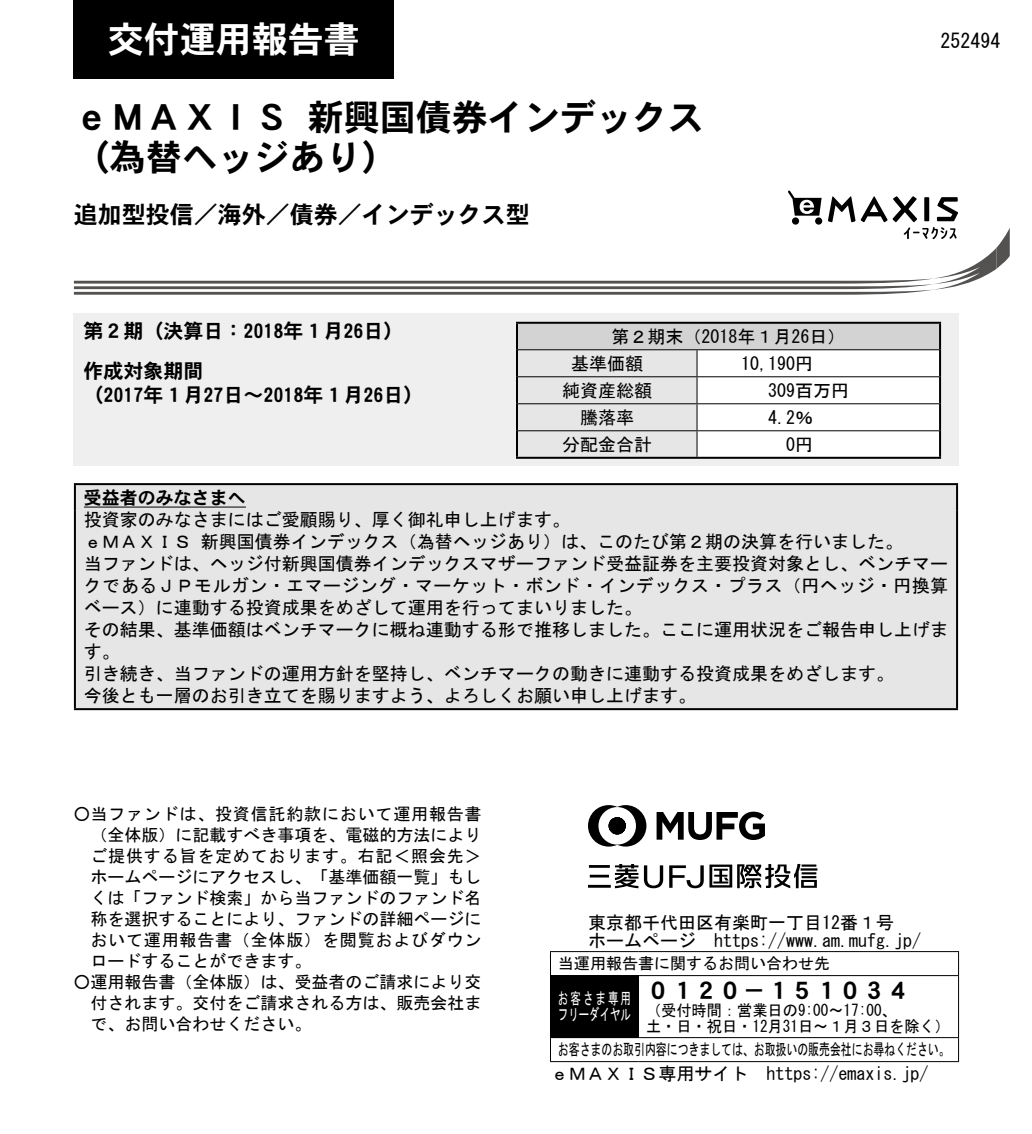
<style>
.page{position:relative;width:1032px;height:1134px;background:#fff}
.page>*{position:absolute;margin:0;border:0;box-sizing:border-box;transform-origin:0 0}
.t1{font:36px/40px "DFHS Gothic W7 WIN RKSJ H";color:#000}
.t2{font:36px "DFHS Gothic W7 WIN RKSJ H";color:#fff}
.t3{font:24px "DFHS Gothic W7 WIN RKSJ H";color:#000}
.t4{font:20px/40px "DFHS Gothic W7 WIN RKSJ H";color:#000}
.t5{font:20px "MS Gothic";color:#000}
.t6{font:18px/22px "MS Gothic";color:#000}
.t7{font:18px "DFHS Gothic W7 WIN RKSJ H";color:#000}
.t8{font:17px/21px "MS Gothic";color:#000;text-align:justify}
.t9{font:16px/16px "MS Gothic";color:#000;scale:.95 1}
.t10{font:16px "MS Gothic";color:#000;scale:.68 1}
.t11{font:16px "MS Gothic";color:#000}
.t12{font:16px/16px "MS Gothic";letter-spacing:.005em;color:#fff;scale:.65 1}
</style>
<div class="page">
<div style="left:73px;top:0;width:321px;height:79px;background:#000"></div>
<svg style="left:656px;top:812px;width:109px;height:28px"></svg>
<svg style="left:588px;top:805px;width:58px;height:41px"></svg>
<svg style="left:644px;top:865px;width:19px;height:23px"></svg>
<svg style="left:590px;top:875px;width:19px;height:2px"></svg>
<hr style="left:588px;top:885px;width:23px;height:3px;background:#000">
<hr style="left:589px;top:865px;width:21px;height:3px;background:#000">
<svg style="left:615px;top:864px;width:23px;height:24px"></svg>
<svg style="left:669px;top:864px;width:148px;height:24px"></svg>
<div style="left:550px;top:975px;width:88px;height:62px;background:#000"></div>
<hr style="left:638px;top:976px;width:1px;height:61px;background:#000">
<hr style="left:550px;top:1037px;width:88px;height:1px;background:#000">
<hr style="left:550px;top:951px;width:88px;height:1px;background:#000">
<svg style="left:550px;top:952px;width:1px;height:23px"></svg>
<hr style="left:638px;top:951px;width:321px;height:1px;background:#000">
<svg style="left:958px;top:952px;width:1px;height:23px"></svg>
<hr style="left:638px;top:975px;width:321px;height:1px;background:#000">
<hr style="left:958px;top:976px;width:1px;height:61px;background:#000">
<svg style="left:550px;top:1038px;width:1px;height:23px"></svg>
<hr style="left:638px;top:1037px;width:321px;height:1px;background:#000">
<svg style="left:958px;top:1038px;width:1px;height:23px"></svg>
<hr style="left:550px;top:1061px;width:88px;height:1px;background:#000">
<hr style="left:638px;top:1061px;width:321px;height:1px;background:#000">
<div style="left:73px;top:313px;width:885px;height:152px;background:#efefef"></div>
<div style="left:517px;top:323px;width:423px;height:27px;background:#d3d3d4"></div>
<hr style="left:518px;top:349px;width:179px;height:1px;background:#000">
<hr style="left:697px;top:349px;width:242px;height:1px;background:#000">
<svg style="left:518px;top:350px;width:421px;height:107px"></svg>
<hr style="left:516px;top:322px;width:181px;height:2px;background:#000">
<hr style="left:516px;top:324px;width:2px;height:26px;background:#000">
<hr style="left:697px;top:322px;width:244px;height:2px;background:#000">
<hr style="left:939px;top:324px;width:2px;height:26px;background:#000">
<hr style="left:516px;top:350px;width:2px;height:27px;background:#000">
<hr style="left:939px;top:350px;width:2px;height:27px;background:#000">
<hr style="left:516px;top:377px;width:2px;height:27px;background:#000">
<hr style="left:939px;top:377px;width:2px;height:27px;background:#000">
<hr style="left:516px;top:404px;width:2px;height:27px;background:#000">
<hr style="left:939px;top:404px;width:2px;height:27px;background:#000">
<hr style="left:516px;top:431px;width:2px;height:26px;background:#000">
<hr style="left:939px;top:431px;width:2px;height:26px;background:#000">
<hr style="left:516px;top:457px;width:181px;height:2px;background:#000">
<hr style="left:697px;top:457px;width:244px;height:2px;background:#000">
<div style="left:76px;top:485px;width:880px;height:223px;background:#e6e6e6"></div>
<hr style="left:74px;top:483px;width:884px;height:2px;background:#000">
<hr style="left:74px;top:485px;width:2px;height:25px;background:#000">
<hr style="left:956px;top:485px;width:2px;height:25px;background:#000">
<hr style="left:74px;top:510px;width:2px;height:198px;background:#000">
<hr style="left:956px;top:510px;width:2px;height:198px;background:#000">
<hr style="left:74px;top:708px;width:884px;height:2px;background:#000">
<hr style="left:84px;top:507px;width:162px;height:1px;background:#000">
<svg style="left:74px;top:191px;width:936px;height:104px"></svg>
<h1 class="t2" style="left:108px;top:21px;width:253px">交付運用報告書</h1>
<p class="t5" style="left:940px;top:31px;width:61px">252494</p>
<h1 class="t1" style="left:74px;top:98px;width:632px">ｅＭＡＸＩＳ 新興国債券インデックス（為替ヘッジあり）</h1>
<h2 class="t3" style="left:74px;top:202px;width:458px">追加型投信／海外／債券／インデックス型</h2>
<p class="t4" style="left:83px;top:312px;width:321px">第２期（決算日：2018年１月26日）作成対象期間</p>
<p class="t4" style="left:83px;top:376px;width:341px">（2017年１月27日～2018年１月26日）</p>
<p class="t6" style="left:571px;top:323px;width:276px;line-height:26.8px;text-indent:40px">第２期末（2018年１月26日）基準価額</p>
<p class="t6" style="left:741px;top:352px;width:73px">10,190円</p>
<p class="t6" style="left:562px;top:379px;width:91px">純資産総額</p>
<p class="t6" style="left:768px;top:379px;width:82px">309百万円</p>
<p class="t6" style="left:580px;top:406px;width:55px">騰落率</p>
<p class="t6" style="left:768px;top:406px;width:46px">4.2％</p>
<p class="t6" style="left:562px;top:433px;width:91px">分配金合計</p>
<p class="t6" style="left:786px;top:433px;width:28px">0円</p>
<p class="t7" style="left:84px;top:489px;width:164px">受益者のみなさまへ</p>
<p class="t6" style="left:84px;top:508px;width:866px">投資家のみなさまにはご愛顧賜り、厚く御礼申し上げます。<br>ｅＭＡＸＩＳ 新興国債券インデックス（為替ヘッジあり）は、このたび第２期の決算を行いました。<br>当ファンドは、ヘッジ付新興国債券インデックスマザーファンド受益証券を主要投資対象とし、ベンチマークであるＪＰモルガン・エマージング・マーケット・ボンド・インデックス・プラス（円ヘッジ・円換算ベース）に連動する投資成果をめざして運用を行ってまいりました。<br>その結果、基準価額はベンチマークに概ね連動する形で推移しました。ここに運用状況をご報告申し上げます。<br>引き続き、当ファンドの運用方針を堅持し、ベンチマークの動きに連動する投資成果をめざします。<br>今後とも一層のお引き立てを賜りますよう、よろしくお願い申し上げます。</p>
<p class="t8" style="left:90px;top:803px;width:393px;text-indent:-17px">○当ファンドは、投資信託約款において運用報告書（全体版）に記載すべき事項を、電磁的方法によりご提供する旨を定めております。右記＜照会先＞ホームページにアクセスし、「基準価額一覧」もしくは「ファンド検索」から当ファンドのファンド名称を選択することにより、ファンドの詳細ページにおいて運用報告書（全体版）を閲覧およびダウンロードすることができます。</p>
<p class="t8" style="left:90px;top:971px;width:392px;text-indent:-17px">○運用報告書（全体版）は、受益者のご請求により交付されます。交付をご請求される方は、販売会社まで、お問い合わせください。</p>
<p class="t6" style="left:588px;top:913px;width:334px;line-height:18px">東京都千代田区有楽町一丁目12番１号<br>ホームページ　https://www.am.mufg.jp/</p>
<p class="t11" style="left:558px;top:955px;width:273px">当運用報告書に関するお問い合わせ先</p>
<p class="t12" style="left:558px;top:990px;width:114px">お客さま専用フリーダイヤル</p>
<h2 class="t3" style="left:646px;top:978px;width:265px">０１２０－１５１０３４</h2>
<p class="t9" style="left:646px;top:1002px;width:321px">（受付時間：営業日の9:00～17:00、<br>土・日・祝日・12月31日～１月３日を除く）</p>
<p class="t10" style="left:558px;top:1041px;width:577px">お客さまのお取引内容につきましては、お取扱いの販売会社にお尋ねください。</p>
<p class="t6" style="left:550px;top:1063px;width:379px">ｅＭＡＸＩＳ専用サイト　https://emaxis.jp/</p>
</div>
